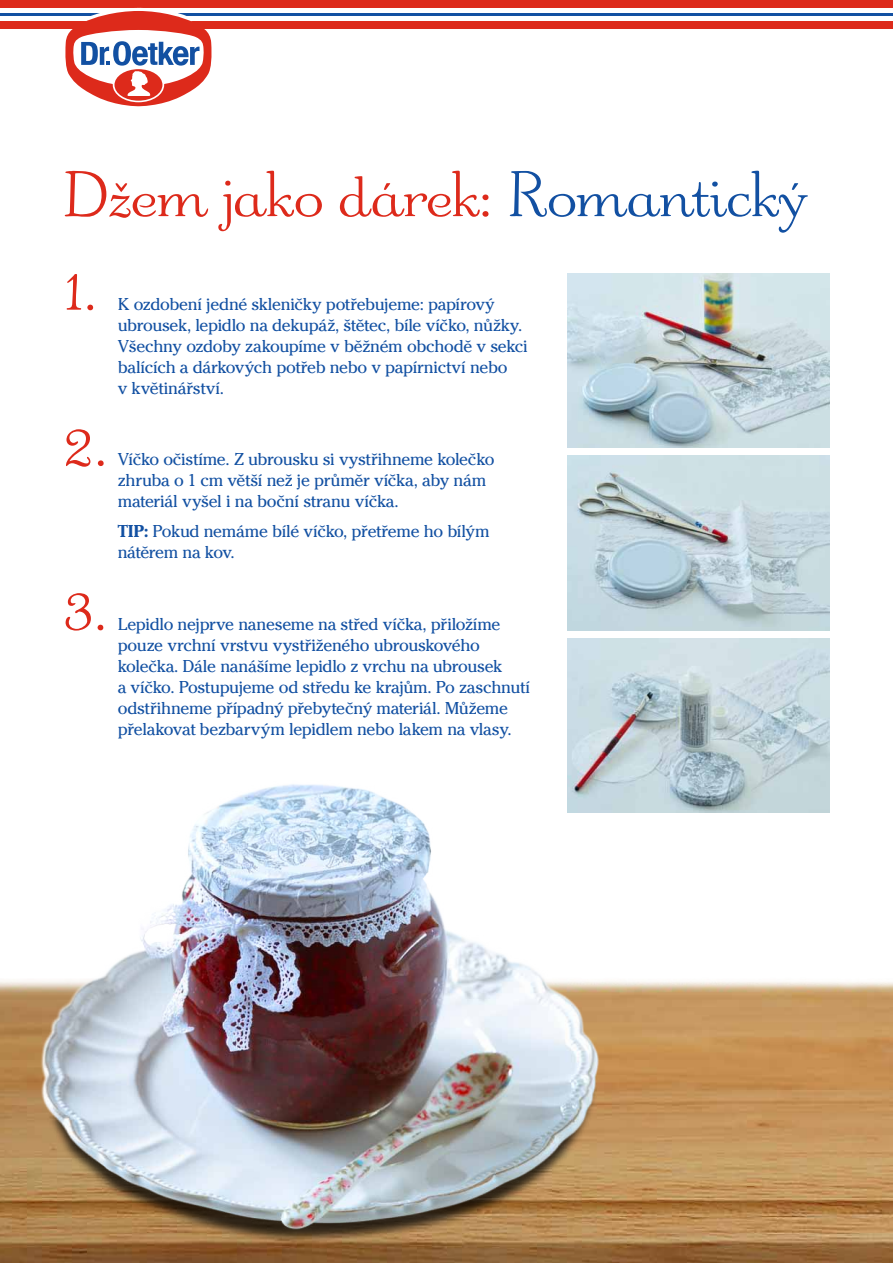
<style>
.page{position:relative;width:893px;height:1263px;background:#fff}
.page>*{position:absolute;margin:0;border:0;box-sizing:border-box;transform-origin:0 0}
.t1{font:60px "Odette CE";letter-spacing:-.02em;color:#dd2a1b;scale:1.05 1}
.t2{font:60px "Odette CE";letter-spacing:-.02em;color:#dd2a1b}
.t3{font:18px/21px "Cheltenham Itc TOT";letter-spacing:-.02em;color:#1250a2}
.s1{color:#1250a2}
.s2{font-weight:700}
</style>
<div class="page">
<svg style="left:31px;top:7px;width:609px;height:15px"></svg>
<div style="left:13px;top:22px;width:631px;height:7px;background:#dd2a1b"></div>
<div style="left:13px;top:0;width:631px;height:7px;background:#dd2a1b"></div>
<hr style="left:13px;top:13px;width:631px;height:3px;background:#1250a2">
<svg style="left:65px;top:7px;width:147px;height:99px"></svg>
<svg style="left:0;top:7px;width:31px;height:15px"></svg>
<div style="left:0;top:22px;width:31px;height:7px;background:#dd2a1b"></div>
<div style="left:0;top:0;width:31px;height:7px;background:#dd2a1b"></div>
<hr style="left:0;top:13px;width:31px;height:3px;background:#1250a2">
<div style="left:640px;top:6px;width:253px;height:17px;background:linear-gradient(to right,#fff,#fff)"></div>
<div style="left:640px;top:22px;width:253px;height:7px;background:#dd2a1b"></div>
<div style="left:640px;top:0;width:253px;height:7px;background:#dd2a1b"></div>
<hr style="left:640px;top:13px;width:253px;height:3px;background:#1250a2">
<img style="left:0;top:981px;width:893px;height:282px">
<img style="left:568px;top:273px;width:261px;height:174px">
<img style="left:568px;top:639px;width:261px;height:174px">
<img style="left:568px;top:456px;width:261px;height:174px">
<img style="left:0;top:753px;width:619px;height:494px">
<h1 class="t1" style="left:64px;top:156px;width:710px">Džem jako dárek: <span class="s1">Romantický</span></h1>
<h1 class="t2" style="left:64px;top:250px;width:35px">1.</h1>
<h1 class="t2" style="left:64px;top:405px;width:45px">2.</h1>
<h1 class="t2" style="left:64px;top:570px;width:45px">3.</h1>
<p class="t3" style="left:118px;top:293px;width:411px">K ozdobení jedné skleničky potřebujeme: papírový ubrousek, lepidlo na dekupáž, štětec, bíle víčko, nůžky.<br>Všechny ozdoby zakoupíme v běžném obchodě v sekci balících a dárkových potřeb nebo v papírnictví nebo<br>v květinářství.</p>
<p class="t3" style="left:118px;top:449px;width:378px">Víčko očistíme. Z ubrousku si vystřihneme kolečko zhruba o 1 cm větší než je průměr víčka, aby nám materiál vyšel i na boční stranu víčka.</p>
<p class="t3" style="left:118px;top:521px;width:373px"><span class="s2">TIP:</span> Pokud nemáme bílé víčko, přetřeme ho bílým nátěrem na kov.</p>
<p class="t3" style="left:118px;top:613px;width:414px">Lepidlo nejprve naneseme na střed víčka, přiložíme pouze vrchní vrstvu vystřiženého ubrouskového kolečka. Dále nanášíme lepidlo z vrchu na ubrousek<br>a víčko. Postupujeme od středu ke krajům. Po zaschnutí odstřihneme případný přebytečný materiál. Můžeme přelakovat bezbarvým lepidlem nebo lakem na vlasy.</p>
</div>
